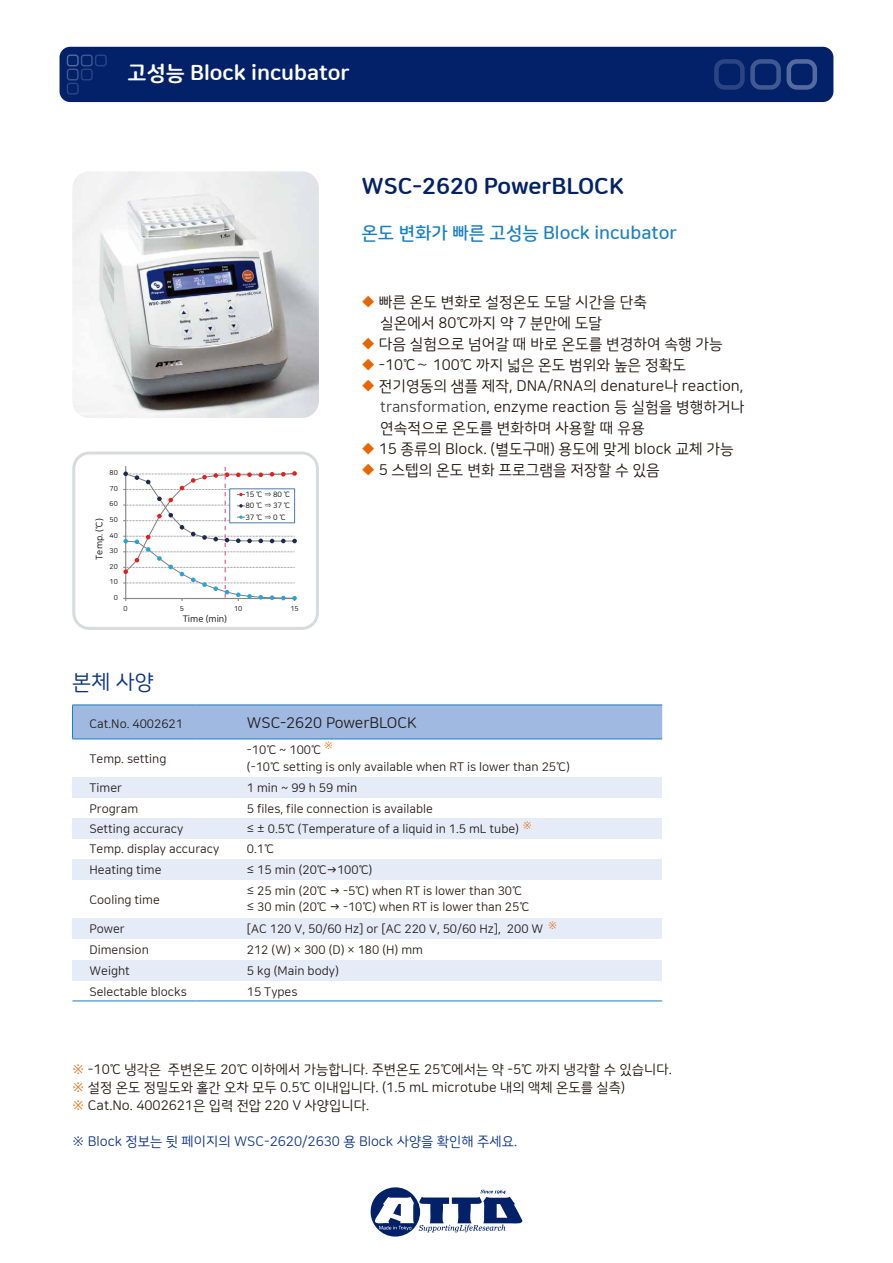
<style>
.page{position:relative;width:893px;height:1263px;background:#fff}
.page>*{position:absolute;margin:0;border:0;box-sizing:border-box;transform-origin:0 0}
.t1{font:22.5px "Nanum Square Round EB";color:#032169}
.t2{font:21px "Nanum Square Round EB";color:#fff}
.t3{font:21px "Nanum Square Round R";color:#0c3388}
.t4{font:18px "Nanum Square Round B";color:#187fc4}
.t5{font:15px/21px "Nanum Square Round R";color:#221815}
.t6{font:13.5px/18px "Nanum Square Round R";color:#221815}
.t7{font:13.5px "Nanum Square Round R";color:#0c3388}
.t8{font:12px/16.5px "Nanum Square Round R";color:#221815}
.t9{font:10.5px "Nanum Square Round R";color:#e86501}
.t10{font:9px "Nanum Square Round R";color:#040000}
.t11{font:7.5px/11.4px "Nanum Square Round R";color:#040000;text-align:justify}
.t12{font:6.9px "Nanum Square Round R";color:#040000}
.s1{color:#e86501}
.s2{color:#3e3a39}
</style>
<div class="page">
<div style="left:60px;top:47px;width:773px;height:55px;background:#032169;border-radius:11px"></div>
<div style="left:72px;top:706px;width:590px;height:33px;background:#9fb9e1"></div>
<div style="left:197px;top:960px;width:465px;height:20px;background:#e5ebf7"></div>
<div style="left:72px;top:960px;width:125px;height:20px;background:#e5ebf7"></div>
<div style="left:197px;top:919px;width:465px;height:20px;background:#e5ebf7"></div>
<div style="left:72px;top:919px;width:125px;height:20px;background:#e5ebf7"></div>
<div style="left:197px;top:860px;width:465px;height:20px;background:#e5ebf7"></div>
<div style="left:72px;top:860px;width:125px;height:20px;background:#e5ebf7"></div>
<div style="left:197px;top:818px;width:465px;height:21px;background:#e5ebf7"></div>
<div style="left:72px;top:818px;width:125px;height:21px;background:#e5ebf7"></div>
<div style="left:197px;top:777px;width:465px;height:21px;background:#e5ebf7"></div>
<div style="left:72px;top:777px;width:125px;height:21px;background:#e5ebf7"></div>
<hr style="left:72px;top:1001px;width:125px;height:1px;background:#187fc4">
<hr style="left:197px;top:1001px;width:465px;height:1px;background:#187fc4">
<hr style="left:72px;top:705px;width:1px;height:33px;background:#187fc4">
<hr style="left:72px;top:705px;width:125px;height:1px;background:#187fc4">
<hr style="left:197px;top:705px;width:465px;height:1px;background:#187fc4">
<hr style="left:72px;top:739px;width:125px;height:1px;background:#187fc4">
<hr style="left:197px;top:739px;width:465px;height:1px;background:#187fc4">
<svg style="left:72px;top:451px;width:247px;height:179px"></svg>
<img style="left:72px;top:171px;width:247px;height:247px">
<svg style="left:371px;top:1187px;width:151px;height:49px"></svg>
<svg style="left:714px;top:59px;width:103px;height:31px"></svg>
<svg style="left:67px;top:55px;width:40px;height:40px"></svg>
<h2 class="t2" style="left:128px;top:61px;width:224px">고성능 Block incubator</h2>
<p class="t12" style="left:110px;top:469px;width:10px">80</p>
<p class="t12" style="left:110px;top:485px;width:10px">70</p>
<p class="t12" style="left:110px;top:500px;width:10px">60</p>
<p class="t12" style="left:110px;top:516px;width:10px">50</p>
<p class="t10" style="left:94px;top:560px;width:43px;rotate:-90deg">Temp. (℃)</p>
<p class="t12" style="left:110px;top:531px;width:10px">40</p>
<p class="t12" style="left:110px;top:547px;width:10px">30</p>
<p class="t12" style="left:110px;top:563px;width:10px">20</p>
<p class="t12" style="left:110px;top:578px;width:10px">10</p>
<p class="t12" style="left:114px;top:594px;width:6px">0</p>
<p class="t11" style="left:245px;top:489px;width:46px">15 ℃ ⇒ 80 ℃ 80 ℃ ⇒ 37 ℃ 37 ℃ ⇒ 0 ℃</p>
<p class="t12" style="left:124px;top:605px;width:6px">0</p>
<p class="t12" style="left:180px;top:605px;width:6px">5</p>
<p class="t12" style="left:234px;top:605px;width:10px">10</p>
<p class="t12" style="left:290px;top:605px;width:10px">15</p>
<h2 class="t3" style="left:72px;top:670px;width:83px">본체 사양</h2>
<p class="t10" style="left:183px;top:614px;width:46px">Time (min)</p>
<h1 class="t1" style="left:361px;top:174px;width:264px">WSC-2620 PowerBLOCK</h1>
<h3 class="t4" style="left:361px;top:223px;width:317px">온도 변화가 빠른 고성능 Block incubator</h3>
<p class="t5" style="left:380px;top:291px;width:268px;text-indent:-19px"><span class="s1">◆</span> 빠른 온도 변화로 설정온도 도달 시간을 단축 실온에서 80℃까지 약 7 분만에 도달</p>
<p class="t5" style="left:361px;top:333px;width:363px"><span class="s1">◆</span> 다음 실험으로 넘어갈 때 바로 온도를 변경하여 속행 가능</p>
<p class="t5" style="left:361px;top:354px;width:326px"><span class="s1">◆</span> -10℃～ 100℃ 까지 넓은 온도 범위와 높은 정확도</p>
<p class="t5" style="left:380px;top:375px;width:366px;text-align:justify;text-indent:-19px"><span class="s1">◆</span> 전기영동의 샘플 제작, DNA/RNA의 denature나 reaction, <span class="s2">transformation</span>, enzyme reaction 등 실험을 병행하거나 연속적으로 온도를 변화하며 사용할 때 유용</p>
<p class="t5" style="left:361px;top:438px;width:374px"><span class="s1">◆</span> 15 종류의 Block. (별도구매) 용도에 맞게 block 교체 가능</p>
<p class="t5" style="left:361px;top:459px;width:300px"><span class="s1">◆</span> 5 스텝의 온도 변화 프로그램을 저장할 수 있음</p>
<p class="t8" style="left:90px;top:716px;width:95px">Cat.No. 4002621</p>
<p class="t8" style="left:90px;top:750px;width:79px">Temp. setting</p>
<p class="t5" style="left:247px;top:713px;width:171px">WSC-2620 PowerBLOCK</p>
<p class="t9" style="left:324px;top:739px;width:11px">※</p>
<p class="t8" style="left:247px;top:741px;width:76px">-10℃ ~ 100℃</p>
<p class="t8" style="left:247px;top:758px;width:324px">(-10℃ setting is only available when RT is lower than 25℃)</p>
<p class="t8" style="left:90px;top:780px;width:34px">Timer</p>
<p class="t8" style="left:247px;top:780px;width:112px">1 min ~ 99 h 59 min</p>
<p class="t8" style="left:90px;top:800px;width:50px">Program</p>
<p class="t8" style="left:247px;top:800px;width:188px">5 files, file connection is available</p>
<p class="t8" style="left:90px;top:821px;width:95px">Setting accuracy</p>
<p class="t8" style="left:247px;top:821px;width:274px">≤ ± 0.5℃ (Temperature of a liquid in 1.5 mL tube)</p>
<p class="t8" style="left:90px;top:841px;width:131px">Temp. display accuracy</p>
<p class="t8" style="left:247px;top:841px;width:29px">0.1℃</p>
<p class="t8" style="left:90px;top:862px;width:74px">Heating time</p>
<p class="t8" style="left:247px;top:862px;width:127px">≤ 15 min (20℃→100℃)</p>
<p class="t8" style="left:90px;top:892px;width:72px">Cooling time</p>
<p class="t8" style="left:247px;top:883px;width:284px">≤ 25 min (20℃ → -5℃) when RT is lower than 30℃ ≤ 30 min (20℃ → -10℃) when RT is lower than 25℃</p>
<p class="t8" style="left:90px;top:921px;width:37px">Power</p>
<p class="t8" style="left:247px;top:921px;width:298px">[AC 120 V, 50/60 Hz] or [AC 220 V, 50/60 Hz], 200 W</p>
<p class="t8" style="left:90px;top:942px;width:61px">Dimension</p>
<p class="t8" style="left:247px;top:942px;width:178px">212 (W) × 300 (D) × 180 (H) mm</p>
<p class="t8" style="left:90px;top:963px;width:42px">Weight</p>
<p class="t8" style="left:247px;top:963px;width:93px">5 kg (Main body)</p>
<p class="t8" style="left:90px;top:983px;width:99px">Selectable blocks</p>
<p class="t8" style="left:247px;top:983px;width:52px">15 Types</p>
<p class="t9" style="left:522px;top:819px;width:11px">※</p>
<p class="t9" style="left:548px;top:920px;width:11px">※</p>
<p class="t6" style="left:72px;top:1061px;width:601px"><span class="s1">※</span> -10℃ 냉각은 주변온도 20℃ 이하에서 가능합니다. 주변온도 25℃에서는 약 -5℃ 까지 냉각할 수 있습니다. <span class="s1">※</span> 설정 온도 정밀도와 홀간 오차 모두 0.5℃ 이내입니다. (1.5 mL microtube 내의 액체 온도를 실측)<br><span class="s1">※</span> Cat.No. 4002621은 입력 전압 220 V 사양입니다.</p>
<p class="t7" style="left:72px;top:1134px;width:446px">※ Block 정보는 뒷 페이지의 WSC-2620/2630 용 Block 사양을 확인해 주세요.</p>
</div>
